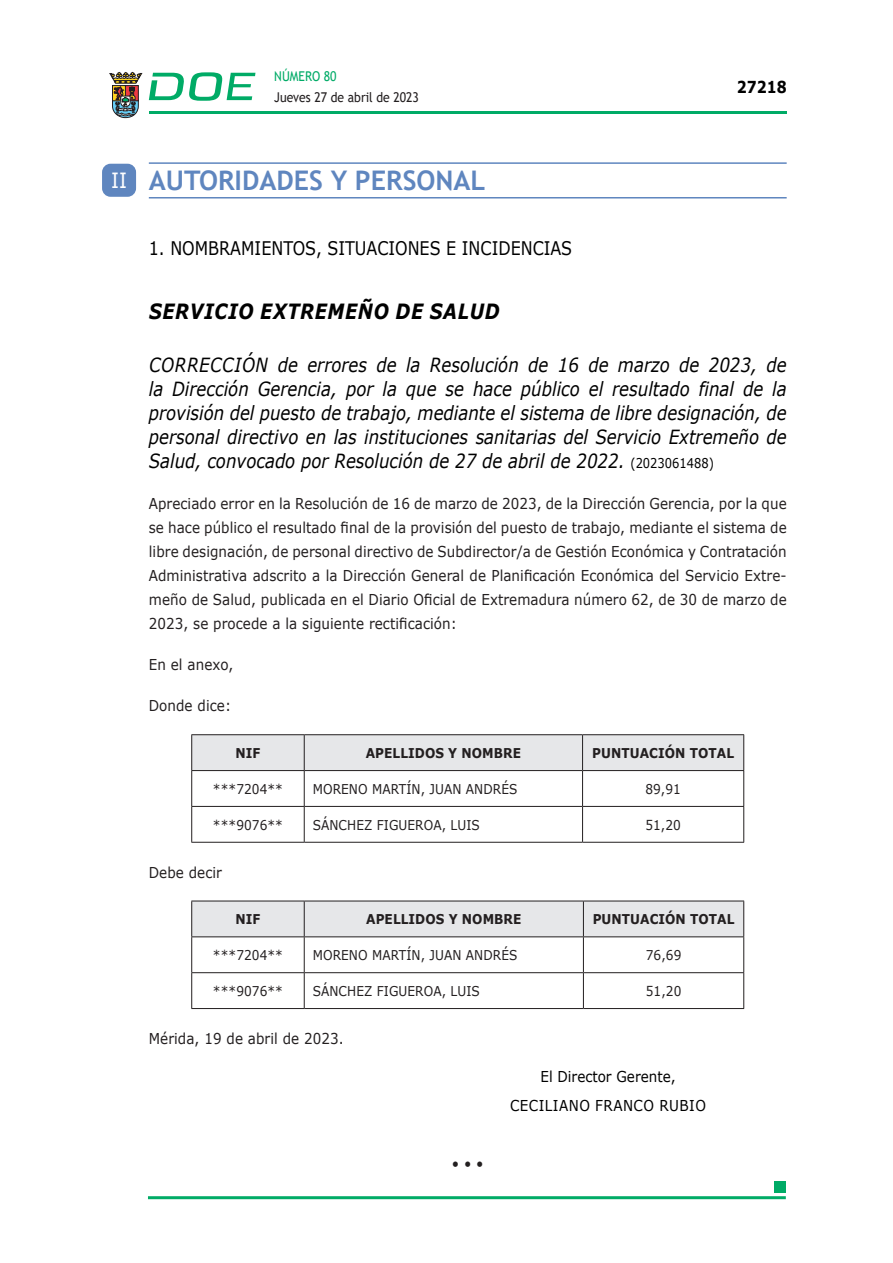
<style>
.page{position:relative;width:893px;height:1263px;background:#fff}
.page>*{position:absolute;margin:0;border:0;box-sizing:border-box;transform-origin:0 0}
.AUTORIDADES_Y_PERSON{font:700 27px "Trebuchet MS";color:#5f86bf}
.ORGANISMO{font:italic 700 21px "Verdana";letter-spacing:.035em;color:#000;scale:.85 1}
.SUM_AUTORIDADES_Y_PE{font:21px "Verdana";color:#fff;scale:.9 1}
.SUBORGANISMO{font:italic 19.5px/24px "Verdana";color:#000;text-align:justify;scale:.85 1}
.SUBSECCION{font:18.75px "Verdana";color:#000;scale:.85 1}
.t1{font:700 16.5px "Verdana";color:#000;scale:.85 1}
.CUERPO_DE_TEXTO{font:15px/24px "Verdana";letter-spacing:.005em;color:#231f20;text-align:justify;scale:.9 1}
.FIRMANTE_UNICO{font:15px "Verdana";letter-spacing:.035em;color:#000;scale:.9 1}
.F_CARGO_FIRMANTE{font:15px "Verdana";color:#000;scale:.9 1}
.CUERPO_DE_TEXTO-2{font:13.5px "Verdana";letter-spacing:.005em;color:#231f20;scale:.9 1}
.TABLATITULO{font:700 13.5px "Verdana";letter-spacing:.005em;color:#231f20;scale:.9 1}
.t2{font:13.5px "Trebuchet MS";color:#231f20;scale:.9 1}
.t3{font:13.5px "Trebuchet MS";color:#00ab67;scale:.9 1}
.s1{font-style:normal;font-size:13.5px}
</style>
<div class="page">
<hr style="left:149px;top:111px;width:638px;height:3px;background:#00ab66">
<svg style="left:109px;top:72px;width:33px;height:46px"></svg>
<svg style="left:149px;top:72px;width:106px;height:29px"></svg>
<hr style="left:148px;top:1196px;width:638px;height:3px;background:#00ab66">
<div style="left:775px;top:1181px;width:11px;height:11px;background:#00ab66"></div>
<hr style="left:149px;top:197px;width:638px;height:1px;background:#5f86bf">
<hr style="left:149px;top:162px;width:638px;height:2px;background:#5f86bf">
<div style="left:192px;top:735px;width:551px;height:35px;background:#e6e7e9"></div>
<hr style="left:191px;top:734px;width:113px;height:1px;background:#231f20">
<hr style="left:191px;top:735px;width:1px;height:35px;background:#231f20">
<hr style="left:304px;top:734px;width:279px;height:1px;background:#231f20">
<hr style="left:304px;top:735px;width:1px;height:35px;background:#231f20">
<hr style="left:583px;top:734px;width:161px;height:1px;background:#231f20">
<hr style="left:582px;top:735px;width:1px;height:35px;background:#231f20">
<hr style="left:743px;top:735px;width:1px;height:35px;background:#231f20">
<hr style="left:191px;top:770px;width:113px;height:1px;background:#231f20">
<hr style="left:191px;top:771px;width:1px;height:35px;background:#231f20">
<hr style="left:304px;top:770px;width:279px;height:1px;background:#231f20">
<hr style="left:304px;top:771px;width:1px;height:35px;background:#231f20">
<hr style="left:583px;top:770px;width:161px;height:1px;background:#231f20">
<hr style="left:582px;top:771px;width:1px;height:35px;background:#231f20">
<hr style="left:743px;top:771px;width:1px;height:35px;background:#231f20">
<hr style="left:191px;top:806px;width:113px;height:1px;background:#231f20">
<hr style="left:191px;top:807px;width:1px;height:35px;background:#231f20">
<hr style="left:304px;top:806px;width:279px;height:1px;background:#231f20">
<hr style="left:304px;top:807px;width:1px;height:35px;background:#231f20">
<hr style="left:583px;top:806px;width:161px;height:1px;background:#231f20">
<hr style="left:582px;top:807px;width:1px;height:35px;background:#231f20">
<hr style="left:743px;top:807px;width:1px;height:35px;background:#231f20">
<hr style="left:191px;top:842px;width:113px;height:1px;background:#231f20">
<hr style="left:304px;top:842px;width:279px;height:1px;background:#231f20">
<hr style="left:583px;top:842px;width:161px;height:1px;background:#231f20">
<div style="left:192px;top:902px;width:551px;height:34px;background:#e6e7e9"></div>
<hr style="left:191px;top:901px;width:113px;height:1px;background:#231f20">
<hr style="left:191px;top:901px;width:1px;height:35px;background:#231f20">
<hr style="left:304px;top:901px;width:279px;height:1px;background:#231f20">
<hr style="left:304px;top:901px;width:1px;height:35px;background:#231f20">
<hr style="left:583px;top:901px;width:161px;height:1px;background:#231f20">
<hr style="left:583px;top:901px;width:1px;height:35px;background:#231f20">
<hr style="left:743px;top:901px;width:1px;height:35px;background:#231f20">
<hr style="left:191px;top:936px;width:113px;height:1px;background:#231f20">
<hr style="left:191px;top:937px;width:1px;height:35px;background:#231f20">
<hr style="left:304px;top:936px;width:279px;height:1px;background:#231f20">
<hr style="left:304px;top:937px;width:1px;height:35px;background:#231f20">
<hr style="left:583px;top:936px;width:161px;height:1px;background:#231f20">
<hr style="left:583px;top:937px;width:1px;height:35px;background:#231f20">
<hr style="left:743px;top:937px;width:1px;height:35px;background:#231f20">
<hr style="left:191px;top:972px;width:113px;height:1px;background:#231f20">
<hr style="left:191px;top:973px;width:1px;height:35px;background:#231f20">
<hr style="left:304px;top:972px;width:279px;height:1px;background:#231f20">
<hr style="left:304px;top:973px;width:1px;height:35px;background:#231f20">
<hr style="left:583px;top:972px;width:161px;height:1px;background:#231f20">
<hr style="left:583px;top:973px;width:1px;height:35px;background:#231f20">
<hr style="left:743px;top:973px;width:1px;height:35px;background:#231f20">
<hr style="left:191px;top:1008px;width:113px;height:1px;background:#231f20">
<hr style="left:304px;top:1008px;width:279px;height:1px;background:#231f20">
<hr style="left:583px;top:1008px;width:161px;height:1px;background:#231f20">
<div style="left:102px;top:164px;width:34px;height:33px;background:#5f86bf;border-radius:9px"></div>
<p class="t3" style="left:274px;top:67px;width:71px">NÚMERO 80</p>
<p class="t2" style="left:274px;top:88px;width:162px">Jueves 27 de abril de 2023</p>
<p class="t1" style="left:737px;top:75px;width:60px">27218</p>
<p class="SUM_AUTORIDADES_Y_PE" style="left:111px;top:166px;width:19px">II</p>
<p class="AUTORIDADES_Y_PERSON" style="left:149px;top:164px;width:338px">AUTORIDADES Y PERSONAL</p>
<p class="SUBSECCION" style="left:149px;top:235px;width:500px">1. NOMBRAMIENTOS, SITUACIONES E INCIDENCIAS</p>
<p class="ORGANISMO" style="left:149px;top:296px;width:414px">SERVICIO EXTREMEÑO DE SALUD</p>
<p class="SUBORGANISMO" style="left:149px;top:353px;width:752px">CORRECCIÓN de errores de la Resolución de 16 de marzo de 2023, de la Dirección Gerencia, por la que se hace público el resultado final de la provisión del puesto de trabajo, mediante el sistema de libre designación, de personal directivo en las instituciones sanitarias del Servicio Extremeño de Salud, convocado por Resolución de 27 de abril de 2022. <span class="s1">(2023061488)</span></p>
<p class="CUERPO_DE_TEXTO" style="left:149px;top:492px;width:710px">Apreciado error en la Resolución de 16 de marzo de 2023, de la Dirección Gerencia, por la que se hace público el resultado final de la provisión del puesto de trabajo, mediante el sistema de libre designación, de personal directivo de Subdirector/a de Gestión Económica y Contratación Administrativa adscrito a la Dirección General de Planificación Económica del Servicio Extre&shy;meño de Salud, publicada en el Diario Oficial de Extremadura número 62, de 30 de marzo de 2023, se procede a la siguiente rectificación:</p>
<p class="CUERPO_DE_TEXTO" style="left:149px;top:653px;width:95px">En el anexo,</p>
<p class="CUERPO_DE_TEXTO" style="left:149px;top:694px;width:93px">Donde dice:</p>
<p class="TABLATITULO" style="left:235px;top:743px;width:29px">NIF</p>
<p class="TABLATITULO" style="left:366px;top:743px;width:174px">APELLIDOS Y NOMBRE</p>
<p class="TABLATITULO" style="left:592px;top:743px;width:159px">PUNTUACIÓN TOTAL</p>
<p class="CUERPO_DE_TEXTO-2" style="left:213px;top:779px;width:79px">***7204**</p>
<p class="CUERPO_DE_TEXTO-2" style="left:313px;top:779px;width:229px">MORENO MARTÍN, JUAN ANDRÉS</p>
<p class="CUERPO_DE_TEXTO-2" style="left:645px;top:779px;width:41px">89,91</p>
<p class="CUERPO_DE_TEXTO-2" style="left:213px;top:815px;width:79px">***9076**</p>
<p class="CUERPO_DE_TEXTO-2" style="left:313px;top:815px;width:187px">SÁNCHEZ FIGUEROA, LUIS</p>
<p class="CUERPO_DE_TEXTO-2" style="left:645px;top:815px;width:41px">51,20</p>
<p class="CUERPO_DE_TEXTO" style="left:149px;top:860px;width:83px">Debe decir</p>
<p class="TABLATITULO" style="left:235px;top:910px;width:29px">NIF</p>
<p class="TABLATITULO" style="left:366px;top:910px;width:174px">APELLIDOS Y NOMBRE</p>
<p class="TABLATITULO" style="left:593px;top:910px;width:159px">PUNTUACIÓN TOTAL</p>
<p class="CUERPO_DE_TEXTO-2" style="left:213px;top:946px;width:79px">***7204**</p>
<p class="CUERPO_DE_TEXTO-2" style="left:313px;top:946px;width:229px">MORENO MARTÍN, JUAN ANDRÉS</p>
<p class="CUERPO_DE_TEXTO-2" style="left:646px;top:946px;width:41px">76,69</p>
<p class="CUERPO_DE_TEXTO-2" style="left:213px;top:981px;width:79px">***9076**</p>
<p class="CUERPO_DE_TEXTO-2" style="left:313px;top:981px;width:187px">SÁNCHEZ FIGUEROA, LUIS</p>
<p class="CUERPO_DE_TEXTO-2" style="left:646px;top:981px;width:41px">51,20</p>
<p class="CUERPO_DE_TEXTO" style="left:149px;top:1026px;width:218px">Mérida, 19 de abril de 2023.</p>
<p class="F_CARGO_FIRMANTE" style="left:540px;top:1066px;width:152px">El Director Gerente,</p>
<p class="FIRMANTE_UNICO" style="left:510px;top:1096px;width:219px">CECILIANO FRANCO RUBIO</p>
<p class="CUERPO_DE_TEXTO" style="left:452px;top:1152px;width:37px">• • •</p>
</div>
